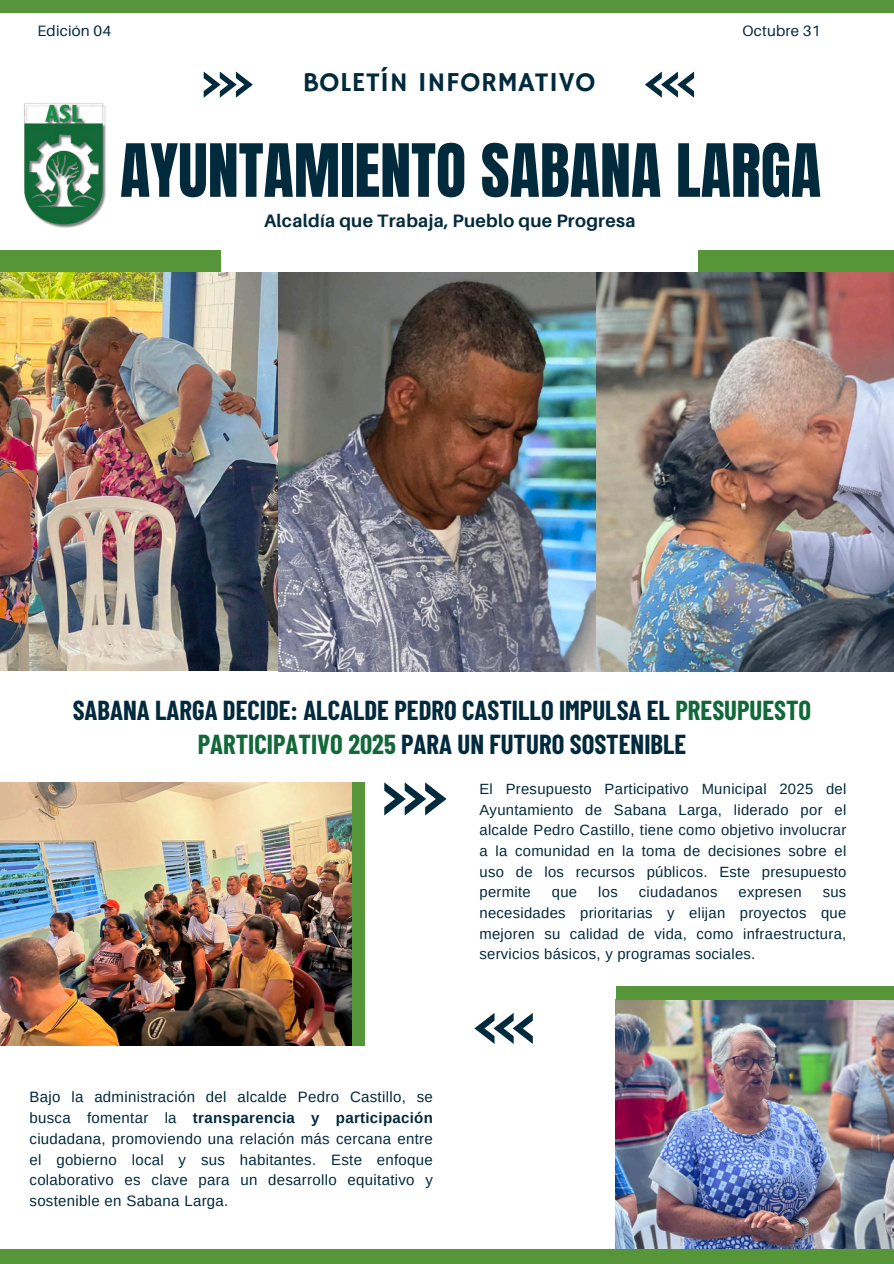
<style>
.page{position:relative;width:894px;height:1264px;background:#fff}
.page>*{position:absolute;margin:0;border:0;box-sizing:border-box;transform-origin:0 0}
.t1{font:62.4px "Anton";color:#022a3d}
.t2{font:27.3px "Hammersmith One";letter-spacing:.015em;color:#022a3d}
.t3{font:700 26.85px/33.8px "Barlow Condensed";color:#022a3d;text-align:center}
.t4{font:700 18px "Aileron";letter-spacing:.015em;color:#022a3d}
.t5{font:15px/20.9px "Arimo";letter-spacing:.02em;color:#022a3d;text-align:justify}
.t6{font:15px "Aileron";letter-spacing:.015em;color:#022a3d}
.t7{font:14.85px/20.5px "Arimo";letter-spacing:.02em;color:#022a3d;text-align:justify}
.s1{color:#116838}
.s2{font-weight:700}
</style>
<div class="page">
<div style="left:0;top:250px;width:220px;height:24px;background:#569639"></div>
<div style="left:698px;top:250px;width:195px;height:24px;background:#569639"></div>
<svg style="left:384px;top:782px;width:62px;height:33px"></svg>
<svg style="left:474px;top:1013px;width:58px;height:30px"></svg>
<svg style="left:204px;top:72px;width:49px;height:25px"></svg>
<svg style="left:645px;top:72px;width:49px;height:25px"></svg>
<img style="left:615px;top:999px;width:278px;height:250px">
<div style="left:0;top:0;width:893px;height:12px;background:#569639"></div>
<div style="left:0;top:1249px;width:893px;height:14px;background:#569639"></div>
<img style="left:24px;top:103px;width:82px;height:125px">
<div style="left:351px;top:782px;width:14px;height:263px;background:#569639"></div>
<div style="left:615px;top:985px;width:278px;height:14px;background:#569639"></div>
<img style="left:0;top:272px;width:893px;height:399px">
<img style="left:0;top:782px;width:351px;height:263px">
<p class="t6" style="left:37px;top:21px;width:75px">Edición 04</p>
<p class="t6" style="left:742px;top:21px;width:79px">Octubre 31</p>
<h1 class="t2" style="left:302px;top:67px;width:294px">BOLETÍN INFORMATIVO</h1>
<p class="t1" style="left:120px;top:126px;width:702px">AYUNTAMIENTO SABANA LARGA</p>
<p class="t4" style="left:264px;top:210px;width:373px">Alcaldía que Trabaja, Pueblo que Progresa</p>
<h2 class="t3" style="left:73px;top:692px;width:740px">SABANA LARGA DECIDE: ALCALDE PEDRO CASTILLO IMPULSA EL <span class="s1">PRESUPUESTO<br>PARTICIPATIVO 2025</span> PARA UN FUTURO SOSTENIBLE</h2>
<h4 class="t7" style="left:479px;top:778px;width:368px">El Presupuesto Participativo Municipal 2025 del Ayuntamiento de Sabana Larga, liderado por el alcalde Pedro Castillo, tiene como objetivo involucrar a la comunidad en la toma de decisiones sobre el uso de los recursos públicos. Este presupuesto permite</h4>
<h4 class="t7" style="left:551px;top:881px;width:27px">que</h4>
<h4 class="t7" style="left:598px;top:881px;width:21px">los</h4>
<h4 class="t7" style="left:638px;top:881px;width:80px">ciudadanos</h4>
<h4 class="t7" style="left:738px;top:881px;width:64px">expresen</h4>
<h4 class="t7" style="left:479px;top:881px;width:368px;text-indent:343px">sus necesidades prioritarias y elijan proyectos que mejoren su calidad de vida, como infraestructura, servicios básicos, y programas sociales.</h4>
<p class="t5" style="left:30px;top:1086px;width:405px">Bajo la administración del alcalde Pedro Castillo, se busca fomentar la <span class="s2">transparencia y participación </span>ciudadana, promoviendo una relación más cercana entre el gobierno local y sus habitantes. Este enfoque colaborativo es clave para un desarrollo equitativo y sostenible en Sabana Larga.</p>
</div>
